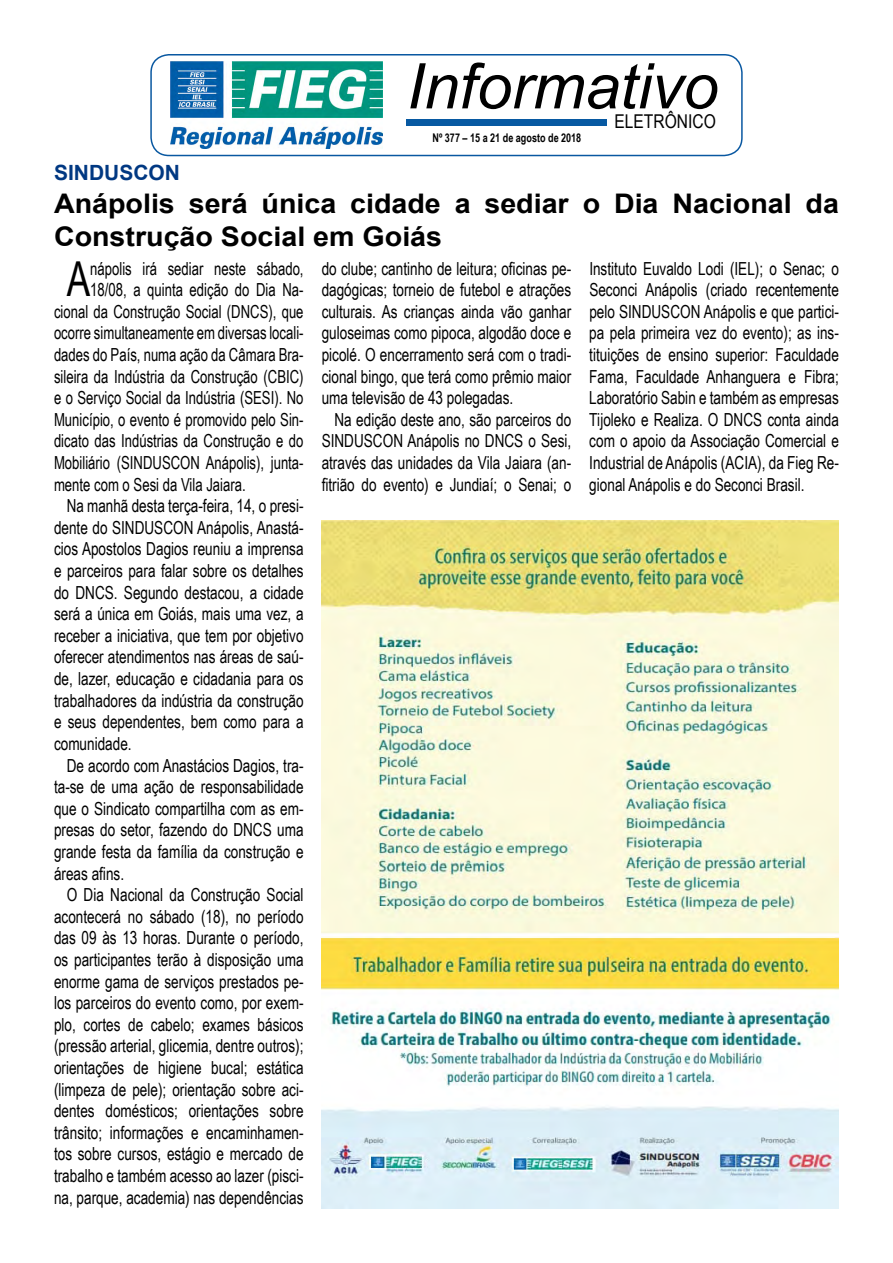
<style>
.page{position:relative;width:893px;height:1263px;background:#fff}
.page>*{position:absolute;margin:0;border:0;box-sizing:border-box;transform-origin:0 0}
.t1{font:italic 63px "Arial";color:#000}
.t2{font:48.15px "Arial Narrow";color:#000;scale:.89 1}
.t3{font:700 27px/32.4px "Arial";color:#000;scale:1.06 1}
.t4{font:700 21px "Arial";color:#003882}
.t5{font:19.05px "Arial Narrow";color:#000}
.t6{font:18px/21.6px "Arial Narrow";color:#000;text-align:justify;scale:.92 1}
.t7{font:18px "Arial Narrow";color:#000;scale:.89 1}
.t8{font:18px "Arial Narrow";color:#000;scale:.91 1}
.t9{font:700 12px "Arial Narrow";color:#000;scale:.92 1}
</style>
<div class="page">
<img style="left:322px;top:521px;width:517px;height:688px">
<div style="left:150px;top:54px;width:593px;height:102px;border:2px solid #0958a1;border-radius:18px"></div>
<img style="left:170px;top:62px;width:213px;height:86px">
<div style="left:407px;top:119px;width:200px;height:6px;background:#0759a2"></div>
<h1 class="t1" style="left:407px;top:45px;width:313px">Informativo</h1>
<p class="t5" style="left:614px;top:108px;width:103px">ELETRÔNICO</p>
<p class="t9" style="left:433px;top:128px;width:163px">Nº 377 – 15 a 21 de agosto de 2018</p>
<p class="t4" style="left:54px;top:158px;width:127px">SINDUSCON</p>
<h3 class="t3" style="left:54px;top:188px;width:742px">Anápolis será única cidade a sediar o Dia Nacional da<br>Construção Social em Goiás</h3>
<h2 class="t2" style="left:67px;top:244px;width:28px">A</h2>
<p class="t7" style="left:90px;top:255px;width:241px">nápolis irá sediar neste sábado,</p>
<p class="t6" style="left:322px;top:257px;width:273px">do clube; cantinho de leitura; oficinas pe&shy;dagógicas; torneio de futebol e atrações culturais. As crianças ainda vão ganhar guloseimas como pipoca, algodão doce e picolé. O encerramento será com o tradi&shy;cional bingo, que terá como prêmio maior uma televisão de 43 polegadas.</p>
<p class="t6" style="left:322px;top:408px;width:273px;text-indent:13px">Na edição deste ano, são parceiros do SINDUSCON Anápolis no DNCS o Sesi, através das unidades da Vila Jaiara (an&shy;fitrião do evento) e Jundiaí; o Senai; o</p>
<p class="t6" style="left:589px;top:257px;width:273px">Instituto Euvaldo Lodi (IEL); o Senac; o Seconci Anápolis (criado recentemente pelo SINDUSCON Anápolis e que partici&shy;pa pela primeira vez do evento); as ins&shy;tituições de ensino superior: Faculdade Fama, Faculdade Anhanguera e Fibra; Laboratório Sabin e também as empresas Tijoleko e Realiza. O DNCS conta ainda com o apoio da Associação Comercial e Industrial de Anápolis (ACIA), da Fieg Re&shy;gional Anápolis e do Seconci Brasil.</p>
<p class="t7" style="left:90px;top:277px;width:241px">18/08, a quinta edição do Dia Na-</p>
<p class="t7" style="left:54px;top:298px;width:282px">cional da Construção Social (DNCS), que</p>
<p class="t7" style="left:54px;top:320px;width:282px">ocorre simultaneamente em diversas locali-</p>
<p class="t7" style="left:54px;top:341px;width:282px">dades do País, numa ação da Câmara Bra-</p>
<p class="t7" style="left:54px;top:363px;width:282px">sileira da Indústria da Construção (CBIC)</p>
<p class="t7" style="left:54px;top:385px;width:282px">e o Serviço Social da Indústria (SESI). No</p>
<p class="t7" style="left:54px;top:406px;width:282px">Município, o evento é promovido pelo Sin-</p>
<p class="t7" style="left:54px;top:428px;width:282px">dicato das Indústrias da Construção e do</p>
<p class="t7" style="left:54px;top:449px;width:282px">Mobiliário (SINDUSCON Anápolis), junta-</p>
<p class="t7" style="left:54px;top:471px;width:217px">mente com o Sesi da Vila Jaiara.</p>
<p class="t8" style="left:67px;top:493px;width:262px">Na manhã desta terça-feira, 14, o presi-</p>
<p class="t6" style="left:54px;top:516px;width:273px">dente do SINDUSCON Anápolis, Anastá-</p>
<p class="t6" style="left:54px;top:538px;width:273px">cios Apostolos Dagios reuniu a imprensa</p>
<p class="t6" style="left:54px;top:559px;width:273px">e parceiros para falar sobre os detalhes</p>
<p class="t6" style="left:54px;top:581px;width:273px">do DNCS. Segundo destacou, a cidade</p>
<p class="t6" style="left:54px;top:602px;width:273px">será a única em Goiás, mais uma vez, a</p>
<p class="t6" style="left:54px;top:624px;width:273px">receber a iniciativa, que tem por objetivo</p>
<p class="t6" style="left:54px;top:646px;width:273px">oferecer atendimentos nas áreas de saú-</p>
<p class="t6" style="left:54px;top:667px;width:273px">de, lazer, educação e cidadania para os</p>
<p class="t6" style="left:54px;top:689px;width:273px">trabalhadores da indústria da construção</p>
<p class="t6" style="left:54px;top:710px;width:273px">e seus dependentes, bem como para a</p>
<p class="t6" style="left:54px;top:732px;width:86px">comunidade.</p>
<p class="t6" style="left:67px;top:754px;width:259px">De acordo com Anastácios Dagios, tra-</p>
<p class="t6" style="left:54px;top:775px;width:273px">ta-se de uma ação de responsabilidade</p>
<p class="t6" style="left:54px;top:797px;width:273px">que o Sindicato compartilha com as em-</p>
<p class="t6" style="left:54px;top:818px;width:273px">presas do setor, fazendo do DNCS uma</p>
<p class="t6" style="left:54px;top:840px;width:273px">grande festa da família da construção e</p>
<p class="t6" style="left:54px;top:862px;width:78px">áreas afins.</p>
<p class="t6" style="left:67px;top:883px;width:259px">O Dia Nacional da Construção Social</p>
<p class="t6" style="left:54px;top:905px;width:273px">acontecerá no sábado (18), no período</p>
<p class="t6" style="left:54px;top:926px;width:273px">das 09 às 13 horas. Durante o período,</p>
<p class="t6" style="left:54px;top:948px;width:273px">os participantes terão à disposição uma</p>
<p class="t6" style="left:54px;top:970px;width:273px">enorme gama de serviços prestados pe-</p>
<p class="t6" style="left:54px;top:991px;width:273px">los parceiros do evento como, por exem-</p>
<p class="t6" style="left:54px;top:1013px;width:273px">plo, cortes de cabelo; exames básicos</p>
<p class="t6" style="left:54px;top:1034px;width:273px">(pressão arterial, glicemia, dentre outros);</p>
<p class="t6" style="left:54px;top:1056px;width:273px">orientações de higiene bucal; estática</p>
<p class="t6" style="left:54px;top:1078px;width:273px">(limpeza de pele); orientação sobre aci-</p>
<p class="t6" style="left:54px;top:1099px;width:273px">dentes domésticos; orientações sobre</p>
<p class="t6" style="left:54px;top:1121px;width:273px">trânsito; informações e encaminhamen-</p>
<p class="t6" style="left:54px;top:1142px;width:273px">tos sobre cursos, estágio e mercado de</p>
<p class="t6" style="left:54px;top:1164px;width:273px">trabalho e também acesso ao lazer (pisci-</p>
<p class="t6" style="left:54px;top:1186px;width:273px">na, parque, academia) nas dependências</p>
</div>
